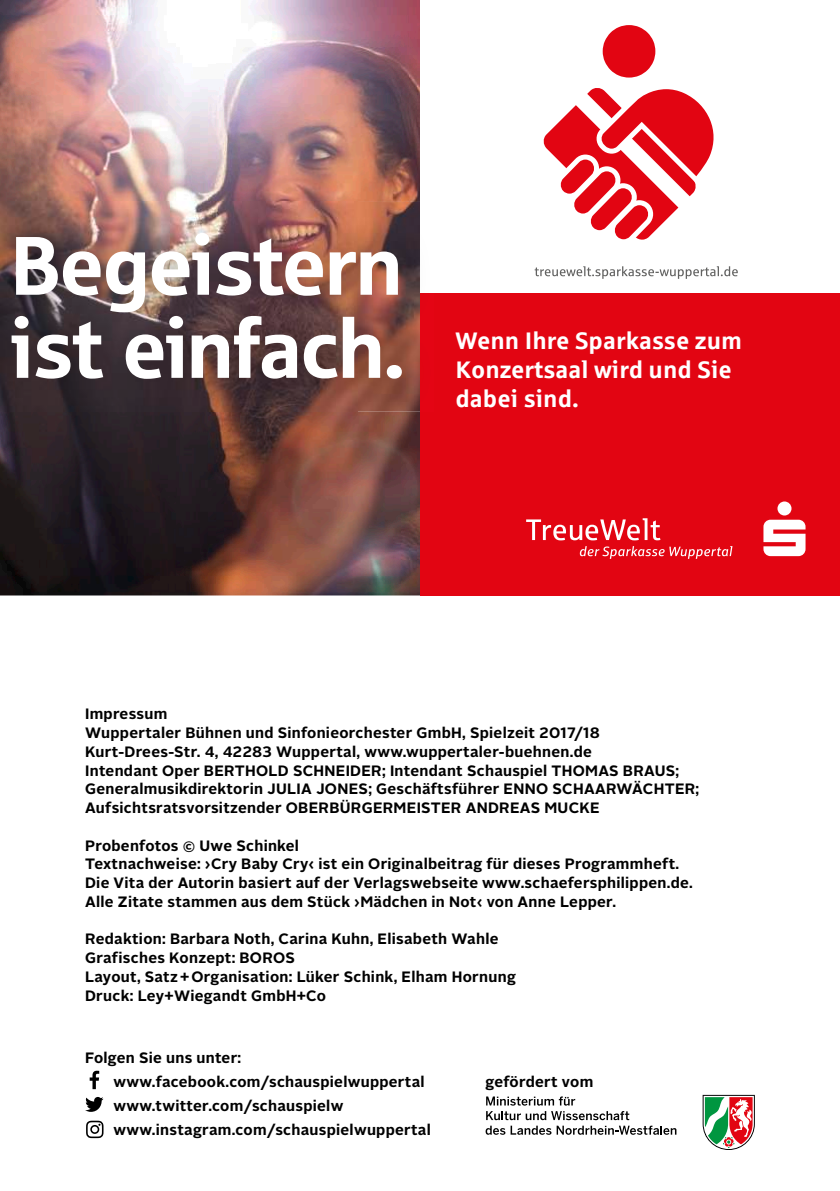
<style>
.page{position:relative;width:840px;height:1191px;background:#fff}
.page>*{position:absolute;margin:0;border:0;box-sizing:border-box;transform-origin:0 0}
.t1{font:83px/83px "Sparkasse Head";color:#fff}
.t2{font:700 24px/28.6px "Sparkasse Rg";color:#fff}
.t3{font:700 15px/18.8px "Alright Sans";letter-spacing:.02em;color:#000}
</style>
<div class="page">
<hr style="left:839px;top:0;width:1px;height:1191px;background:#dadad9">
<div style="left:420px;top:293px;width:419px;height:302px;background:#e20512"></div>
<img style="left:0;top:0;width:420px;height:595px">
<img style="left:0;top:202px;width:420px;height:209px">
<svg style="left:526px;top:518px;width:134px;height:22px"></svg>
<svg style="left:579px;top:546px;width:153px;height:13px"></svg>
<svg style="left:763px;top:501px;width:42px;height:55px"></svg>
<svg style="left:534px;top:266px;width:203px;height:13px"></svg>
<svg style="left:602px;top:25px;width:53px;height:53px"></svg>
<svg style="left:543px;top:88px;width:171px;height:152px"></svg>
<svg style="left:85px;top:1097px;width:18px;height:14px"></svg>
<svg style="left:90px;top:1070px;width:9px;height:19px"></svg>
<svg style="left:86px;top:1120px;width:17px;height:18px"></svg>
<svg style="left:702px;top:1094px;width:52px;height:55px"></svg>
<svg style="left:486px;top:1096px;width:89px;height:9px"></svg>
<svg style="left:485px;top:1111px;width:191px;height:23px"></svg>
<h1 class="t1" style="left:11px;top:221px;width:394px">Begeistern ist einfach.</h1>
<h2 class="t2" style="left:455px;top:326px;width:288px">Wenn Ihre Sparkasse zum<br>Konzertsaal wird und Sie dabei sind.</h2>
<p class="t3" style="left:85px;top:705px;width:615px">Impressum<br>Wuppertaler Bühnen und Sinfonieorchester GmbH, Spielzeit 2017/18<br>Kurt-Drees-Str. 4, 42283 Wuppertal, www.wuppertaler-buehnen.de<br>Intendant Oper BERTHOLD SCHNEIDER; Intendant Schauspiel THOMAS BRAUS; Generalmusikdirektorin JULIA JONES; Geschäftsführer ENNO SCHAARWÄCHTER; Aufsichtsratsvorsitzender OBERBÜRGERMEISTER ANDREAS MUCKE</p>
<p class="t3" style="left:85px;top:836px;width:609px">Probenfotos © Uwe Schinkel<br>Textnachweise: ›Cry Baby Cry‹ ist ein Originalbeitrag für dieses Programmheft.<br>Die Vita der Autorin basiert auf der Verlagswebseite www.schaefersphilippen.de.<br>Alle Zitate stammen aus dem Stück ›Mädchen in Not‹ von Anne Lepper.</p>
<p class="t3" style="left:85px;top:930px;width:432px">Redaktion: Barbara Noth, Carina Kuhn, Elisabeth Wahle Grafisches Konzept: BOROS<br>Layout, Satz + Organisation: Lüker Schink, Elham Hornung Druck: Ley+Wiegandt GmbH+Co</p>
<p class="t3" style="left:113px;top:1045px;width:319px;line-height:24px;text-indent:-28px">Folgen Sie uns unter: www.facebook.com/schauspielwuppertal www.twitter.com/schauspielw www.instagram.com/schauspielwuppertal</p>
<p class="t3" style="left:485px;top:1072px;width:109px">gefördert vom</p>
</div>
